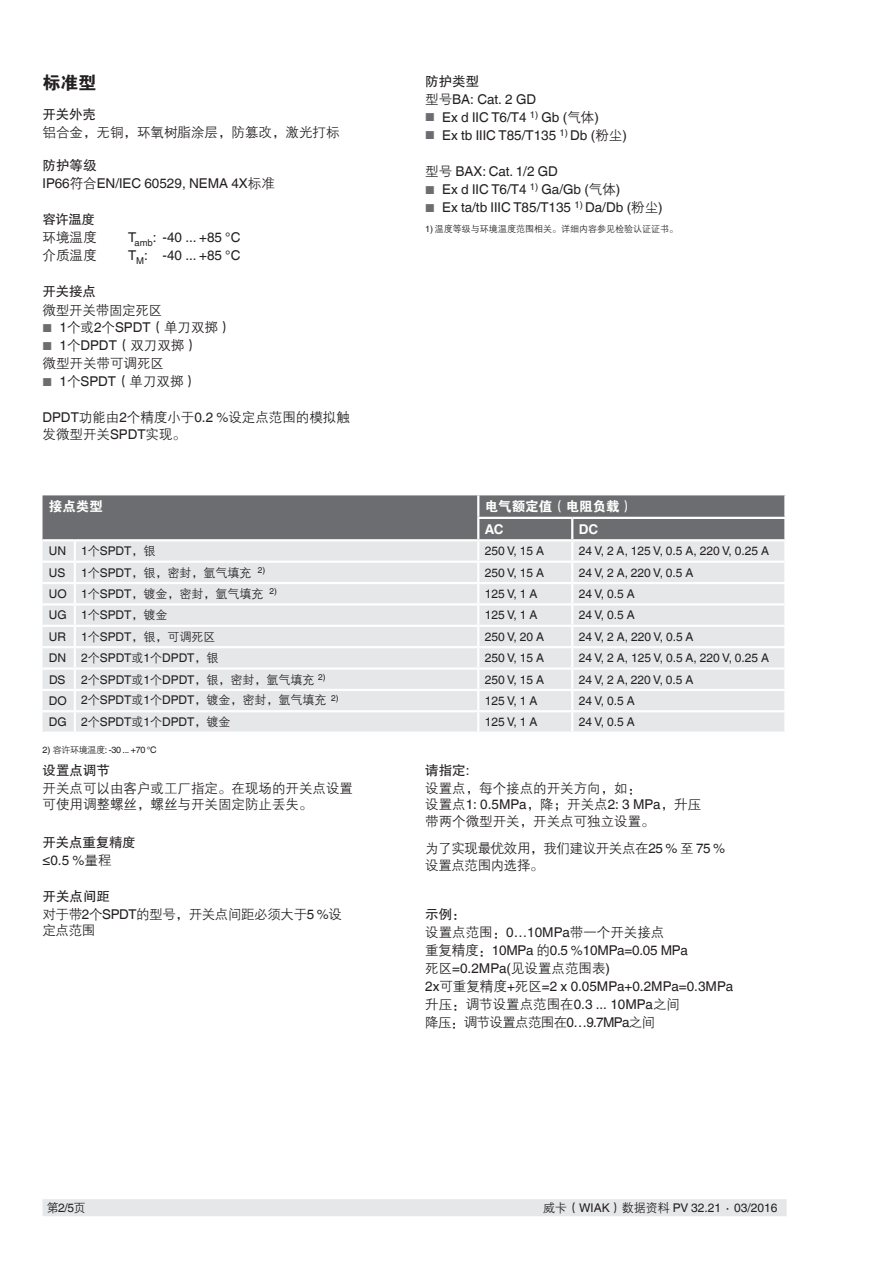
<style>
.page{position:relative;width:893px;height:1263px;background:#fff}
.page>*{position:absolute;margin:0;border:0;box-sizing:border-box;transform-origin:0 0}
.t1{font:18px "FZDHTJW GB1 0";color:#231f20}
.t2{font:13.5px "Helvetica World";color:#231f20}
.t3{font:13.5px/16.2px "FZZDXJW GB1 0";color:#231f20}
.t4{font:13.5px/27.9px "FZZDXJW GB1 0";letter-spacing:-.03em;color:#231f20}
.t5{font:13.5px/18px "FZZDXJW GB1 0";letter-spacing:-.025em;color:#231f20}
.t6{font:13.5px "FZHTJW GB1 0";color:#231f20}
.t7{font:13.5px "FZDHTJW GB1 0";color:#fff}
.t8{font:700 13.5px "Helvetica World";color:#fff}
.t9{font:12px "Helvetica World";color:#231f20}
.t10{font:12px/21.3px "FZZDXJW GB1 0";color:#231f20}
.t11{font:9px "FZZDXJW GB1 0";color:#231f20}
.t12{font:9px "Helvetica World";color:#231f20}
.t13{font:8.4px "Helvetica World";color:#231f20}
.s1{font-family:"FZZDXJW GB1 0"}
.s2{font-family:"Helvetica World";font-size:11.55px;color:#6c6d70}
.s3{font-family:"Helvetica World"}
.s4{font-size:11.55px;color:#6c6d70}
</style>
<div class="page">
<div style="left:43px;top:1199px;width:744px;height:17px;background:#e6e7e9"></div>
<div style="left:43px;top:605px;width:741px;height:126px;background:#e6e7e9"></div>
<svg style="left:43px;top:495px;width:742px;height:108px;background:#b7b8bb"></svg>
<hr style="left:784px;top:584px;width:3px;height:19px;background:#fff">
<hr style="left:74px;top:605px;width:2px;height:20px;background:#fff">
<hr style="left:477px;top:605px;width:2px;height:20px;background:#fff">
<hr style="left:571px;top:605px;width:2px;height:20px;background:#fff">
<hr style="left:43px;top:625px;width:32px;height:2px;background:#fff">
<hr style="left:75px;top:625px;width:403px;height:2px;background:#fff">
<hr style="left:478px;top:625px;width:94px;height:2px;background:#fff">
<hr style="left:572px;top:625px;width:215px;height:2px;background:#fff">
<hr style="left:43px;top:646px;width:32px;height:2px;background:#fff">
<hr style="left:75px;top:646px;width:403px;height:2px;background:#fff">
<hr style="left:478px;top:646px;width:94px;height:2px;background:#fff">
<hr style="left:572px;top:646px;width:215px;height:2px;background:#fff">
<hr style="left:43px;top:667px;width:32px;height:3px;background:#fff">
<hr style="left:75px;top:667px;width:403px;height:3px;background:#fff">
<hr style="left:478px;top:667px;width:94px;height:3px;background:#fff">
<hr style="left:572px;top:667px;width:215px;height:3px;background:#fff">
<hr style="left:43px;top:689px;width:32px;height:2px;background:#fff">
<hr style="left:75px;top:689px;width:403px;height:2px;background:#fff">
<hr style="left:478px;top:689px;width:94px;height:2px;background:#fff">
<hr style="left:572px;top:689px;width:215px;height:2px;background:#fff">
<hr style="left:43px;top:710px;width:32px;height:2px;background:#fff">
<hr style="left:75px;top:710px;width:403px;height:2px;background:#fff">
<svg style="left:74px;top:627px;width:2px;height:104px"></svg>
<hr style="left:478px;top:710px;width:94px;height:2px;background:#fff">
<svg style="left:477px;top:627px;width:2px;height:104px"></svg>
<hr style="left:572px;top:710px;width:215px;height:2px;background:#fff">
<svg style="left:571px;top:627px;width:2px;height:104px"></svg>
<h1 class="t1" style="left:43px;top:73px;width:55px">标准型</h1>
<p class="t6" style="left:43px;top:107px;width:55px">开关外壳</p>
<p class="t3" style="left:43px;top:125px;width:299px">铝合金，无铜，环氧树脂涂层，防篡改，激光打标</p>
<p class="t6" style="left:43px;top:158px;width:55px">防护等级</p>
<p class="t2" style="left:43px;top:176px;width:234px">IP66<span class="s1">符合</span>EN/IEC 60529, NEMA 4X<span class="s1">标准</span></p>
<p class="t6" style="left:43px;top:212px;width:54px">容许温度</p>
<p class="t3" style="left:43px;top:230px;width:56px">环境温度</p>
<p class="t2" style="left:128px;top:230px;width:114px">T<sub>amb</sub>: -40 ... +85 °C</p>
<p class="t3" style="left:43px;top:248px;width:55px">介质温度</p>
<p class="t2" style="left:128px;top:248px;width:114px">T<sub>M</sub>: -40 ... +85 °C</p>
<p class="t6" style="left:43px;top:284px;width:55px">开关接点</p>
<p class="t3" style="left:43px;top:303px;width:121px">微型开关带固定死区</p>
<p class="t3" style="left:43px;top:320px;width:191px"><span class="s2">■</span> <span class="s3">1</span>个或<span class="s3">2</span>个<span class="s3">SPDT</span>（单刀双掷）</p>
<p class="t3" style="left:43px;top:337px;width:157px;line-height:18px"><span class="s2">■</span> <span class="s3">1</span>个<span class="s3">DPDT</span>（双刀双掷）微型开关带可调死区</p>
<p class="t3" style="left:43px;top:374px;width:156px"><span class="s2">■</span> <span class="s3">1</span>个<span class="s3">SPDT</span>（单刀双掷）</p>
<p class="t3" style="left:43px;top:410px;width:309px"><span class="s3">DPDT</span>功能由<span class="s3">2</span>个精度小于<span class="s3">0.2 %</span>设定点范围的模拟触发微型开关<span class="s3">SPDT</span>实现。</p>
<p class="t6" style="left:425px;top:74px;width:55px">防护类型</p>
<p class="t2" style="left:425px;top:92px;width:113px"><span class="s1">型号</span>BA: Cat. 2 GD</p>
<p class="t2" style="left:425px;top:110px;width:175px"><span class="s4">■</span> Ex d IIC T6/T4 <sup>1)</sup> Gb (<span class="s1">气体</span>)</p>
<p class="t2" style="left:425px;top:128px;width:203px"><span class="s4">■</span> Ex tb IIIC T85/T135 <sup>1)</sup> Db (<span class="s1">粉尘</span>)</p>
<p class="t2" style="left:425px;top:164px;width:134px"><span class="s1">型号</span> BAX: Cat. 1/2 GD</p>
<p class="t2" style="left:425px;top:182px;width:197px"><span class="s4">■</span> Ex d IIC T6/T4 <sup>1)</sup> Ga/Gb (<span class="s1">气体</span>)</p>
<p class="t2" style="left:425px;top:200px;width:239px"><span class="s4">■</span> Ex ta/tb IIIC T85/T135 <sup>1)</sup> Da/Db (<span class="s1">粉尘</span>)</p>
<p class="t11" style="left:425px;top:224px;width:254px"><span class="s3">1)</span> 温度等级与环境温度范围相关。详细内容参见检验认证证书。</p>
<p class="t7" style="left:49px;top:499px;width:56px">接点类型</p>
<p class="t7" style="left:485px;top:499px;width:150px">电气额定值（电阻负载）</p>
<p class="t8" style="left:485px;top:521px;width:20px">AC</p>
<p class="t8" style="left:579px;top:521px;width:21px">DC</p>
<p class="t9" style="left:49px;top:544px;width:108px">UN 1<span class="s1">个</span>SPDT<span class="s1">，银</span></p>
<p class="t10" style="left:81px;top:562px;width:184px"><span class="s3">1</span>个<span class="s3">SPDT</span>，银，密封，氩气填充<br><span class="s3">1</span>个<span class="s3">SPDT</span>，镀金，密封，氩气填充</p>
<p class="t9" style="left:485px;top:544px;width:61px">250 V, 15 A</p>
<p class="t9" style="left:579px;top:544px;width:192px">24 V, 2 A, 125 V, 0.5 A, 220 V, 0.25 A</p>
<p class="t9" style="left:49px;top:565px;width:18px">US</p>
<p class="t13" style="left:258px;top:565px;width:9px">2)</p>
<p class="t9" style="left:485px;top:565px;width:61px">250 V, 15 A</p>
<p class="t9" style="left:579px;top:565px;width:116px">24 V, 2 A, 220 V, 0.5 A</p>
<p class="t9" style="left:49px;top:587px;width:19px">UO</p>
<p class="t13" style="left:269px;top:587px;width:9px">2)</p>
<p class="t9" style="left:485px;top:587px;width:54px">125 V, 1 A</p>
<p class="t9" style="left:579px;top:587px;width:57px">24 V, 0.5 A</p>
<p class="t9" style="left:49px;top:608px;width:120px">UG 1<span class="s1">个</span>SPDT<span class="s1">，镀金</span></p>
<p class="t9" style="left:485px;top:608px;width:54px">125 V, 1 A</p>
<p class="t9" style="left:579px;top:608px;width:57px">24 V, 0.5 A</p>
<p class="t9" style="left:49px;top:630px;width:19px">UR</p>
<p class="t10" style="left:81px;top:626px;width:136px"><span class="s3">1</span>个<span class="s3">SPDT</span>，银，可调死区</p>
<p class="t9" style="left:485px;top:630px;width:61px">250 V, 20 A</p>
<p class="t9" style="left:579px;top:630px;width:116px">24 V, 2 A, 220 V, 0.5 A</p>
<p class="t9" style="left:49px;top:651px;width:171px">DN 2<span class="s1">个</span>SPDT<span class="s1">或</span>1<span class="s1">个</span>DPDT<span class="s1">，银</span></p>
<p class="t10" style="left:81px;top:669px;width:247px;line-height:20.7px"><span class="s3">2</span>个<span class="s3">SPDT</span>或<span class="s3">1</span>个<span class="s3">DPDT</span>，银，密封，氩气填充<br><span class="s3">2</span>个<span class="s3">SPDT</span>或<span class="s3">1</span>个<span class="s3">DPDT</span>，镀金，密封，氩气填充</p>
<p class="t9" style="left:485px;top:651px;width:61px">250 V, 15 A</p>
<p class="t9" style="left:579px;top:651px;width:192px">24 V, 2 A, 125 V, 0.5 A, 220 V, 0.25 A</p>
<p class="t9" style="left:49px;top:672px;width:18px">DS</p>
<p class="t13" style="left:318px;top:672px;width:9px">2)</p>
<p class="t9" style="left:485px;top:672px;width:61px">250 V, 15 A</p>
<p class="t9" style="left:579px;top:672px;width:116px">24 V, 2 A, 220 V, 0.5 A</p>
<p class="t9" style="left:49px;top:694px;width:19px">DO</p>
<p class="t13" style="left:331px;top:693px;width:9px">2)</p>
<p class="t9" style="left:485px;top:694px;width:54px">125 V, 1 A</p>
<p class="t9" style="left:579px;top:694px;width:57px">24 V, 0.5 A</p>
<p class="t9" style="left:49px;top:715px;width:183px">DG 2<span class="s1">个</span>SPDT<span class="s1">或</span>1<span class="s1">个</span>DPDT<span class="s1">，镀金</span></p>
<p class="t9" style="left:485px;top:715px;width:54px">125 V, 1 A</p>
<p class="t9" style="left:579px;top:715px;width:57px">24 V, 0.5 A</p>
<p class="t12" style="left:43px;top:745px;width:116px">2) <span class="s1">容许环境温度</span>: -30 ... +70 °C</p>
<p class="t6" style="left:43px;top:763px;width:69px">设置点调节</p>
<p class="t3" style="left:43px;top:781px;width:312px">开关点可以由客户或工厂指定。在现场的开关点设置可使用调整螺丝，螺丝与开关固定防止丢失。</p>
<p class="t6" style="left:43px;top:835px;width:95px">开关点重复精度</p>
<p class="t2" style="left:43px;top:852px;width:70px">≤0.5 %<span class="s1">量程</span></p>
<p class="t6" style="left:43px;top:889px;width:69px">开关点间距</p>
<p class="t4" style="left:43px;top:907px;width:301px;line-height:16.2px">对于带<span class="s3">2</span>个<span class="s3">SPDT</span>的型号，开关点间距必须大于<span class="s3">5 %</span>设定点范围</p>
<p class="t6" style="left:425px;top:763px;width:46px">请指定:</p>
<p class="t3" style="left:425px;top:781px;width:217px">设置点，每个接点的开关方向，如：</p>
<p class="t2" style="left:425px;top:797px;width:277px"><span class="s1">设置点</span>1: 0.5MPa<span class="s1">，降；开关点</span>2: 3 MPa<span class="s1">，升压</span></p>
<p class="t4" style="left:425px;top:807px;width:302px">带两个微型开关，开关点可独立设置。<br>为了实现最优效用，我们建议开关点在<span class="s3">25 %</span> 至 <span class="s3">75 %</span></p>
<p class="t4" style="left:425px;top:851px;width:120px">设置点范围内选择。</p>
<p class="t6" style="left:425px;top:907px;width:42px">示例：</p>
<p class="t3" style="left:425px;top:925px;width:241px">设置点范围：<span class="s3">0…10MPa</span>带一个开关接点</p>
<p class="t2" style="left:425px;top:942px;width:264px"><span class="s1">重复精度：</span>10MPa <span class="s1">的</span>0.5 %10MPa=0.05 MPa</p>
<p class="t3" style="left:425px;top:961px;width:186px">死区<span class="s3">=0.2MPa(</span>见设置点范围表<span class="s3">)</span></p>
<p class="t2" style="left:425px;top:978px;width:309px">2x<span class="s1">可重复精度</span>+<span class="s1">死区</span>=2 x 0.05MPa+0.2MPa=0.3MPa</p>
<p class="t5" style="left:425px;top:996px;width:256px">升压：调节设置点范围在<span class="s3">0.3 ... 10MPa</span>之间降压：调节设置点范围在<span class="s3">0…9.7MPa</span>之间</p>
<p class="t9" style="left:47px;top:1201px;width:40px"><span class="s1">第</span>2/5<span class="s1">页</span></p>
<p class="t9" style="left:543px;top:1201px;width:236px"><span class="s1">威卡（</span>WIAK<span class="s1">）数据资料</span> PV 32.21 ∙ 03/2016</p>
</div>
